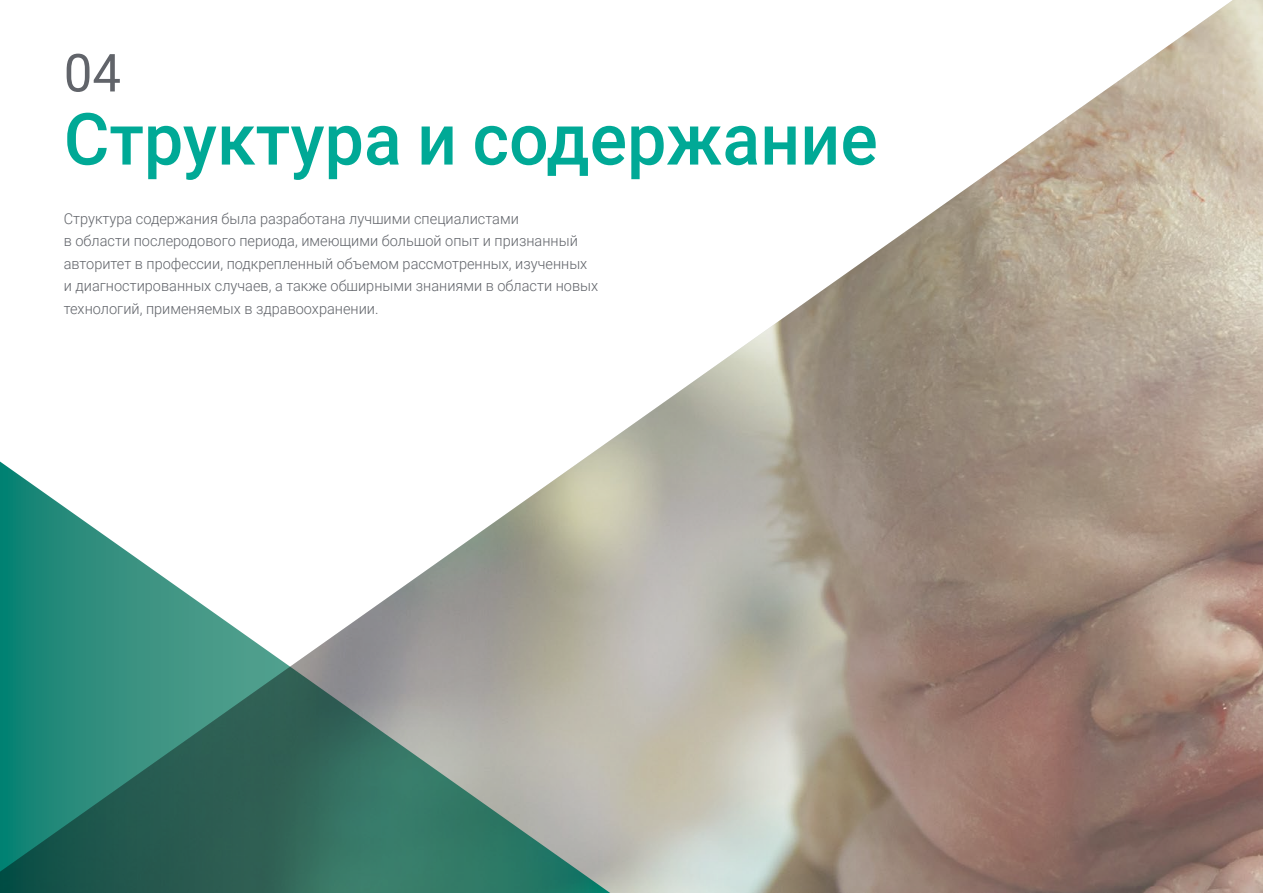
<style>
.page{position:relative;width:1263px;height:893px;background:#fff}
.page>*{position:absolute;margin:0;border:0;box-sizing:border-box;transform-origin:0 0}
.t1{font:500 72px "Roboto";color:#00a996}
.t2{font:52.5px "Roboto";color:#61646a}
.t3{font:300 15px/22.5px "Roboto";color:#61646a}
</style>
<div class="page">
<img style="left:602px;top:0;width:661px;height:893px">
<svg style="left:0;top:446px;width:640px;height:447px"></svg>
<h2 class="t2" style="left:64px;top:36px;width:59px">04</h2>
<h1 class="t1" style="left:64px;top:89px;width:815px">Структура и содержание</h1>
<p class="t3" style="left:64px;top:207px;width:536px">Структура содержания была разработана лучшими специалистами<br>в области послеродового периода, имеющими большой опыт и признанный авторитет в профессии, подкрепленный объемом рассмотренных, изученных и диагностированных случаев, а также обширными знаниями в области новых технологий, применяемых в здравоохранении.</p>
</div>
